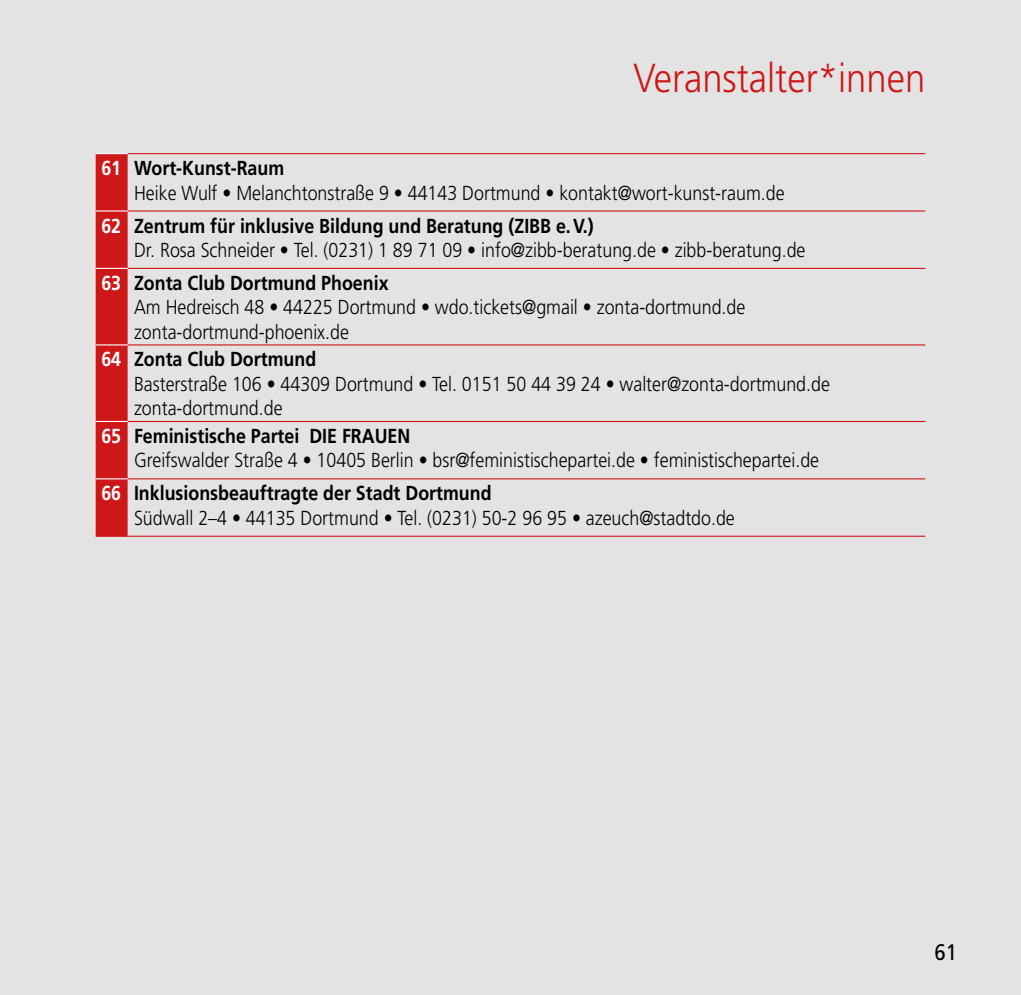
<style>
.page{position:relative;width:1021px;height:995px;background:#fff}
.page>*{position:absolute;margin:0;border:0;box-sizing:border-box;transform-origin:0 0}
.t1{font:300 40.5px "Frutiger LT";color:#cd1719;scale:.9 1}
.t2{font:22.5px "Frutiger LT";color:#000;scale:.9 1}
.t3{font:300 20.25px/24.3px "Frutiger LT Pro";color:#000;scale:.88 1}
.s1{font-weight:700;color:#fff}
.s2{font-weight:700}
</style>
<div class="page">
<div style="left:0;top:0;width:1020px;height:995px;background:#e3e3e3"></div>
<div style="left:96px;top:154px;width:32px;height:382px;background:#cd1719"></div>
<hr style="left:128px;top:153px;width:797px;height:1px;background:#cd1719">
<hr style="left:128px;top:210px;width:797px;height:2px;background:#cd1719">
<hr style="left:128px;top:268px;width:797px;height:1px;background:#cd1719">
<hr style="left:128px;top:344px;width:797px;height:1px;background:#cd1719">
<hr style="left:128px;top:421px;width:797px;height:1px;background:#cd1719">
<hr style="left:128px;top:478px;width:797px;height:1px;background:#cd1719">
<hr style="left:96px;top:536px;width:32px;height:1px;background:#cd1719">
<hr style="left:128px;top:536px;width:797px;height:1px;background:#cd1719">
<hr style="left:96px;top:153px;width:32px;height:1px;background:#fff">
<hr style="left:96px;top:210px;width:32px;height:2px;background:#fff">
<hr style="left:96px;top:268px;width:32px;height:1px;background:#fff">
<hr style="left:96px;top:344px;width:32px;height:1px;background:#fff">
<hr style="left:96px;top:421px;width:32px;height:1px;background:#fff">
<hr style="left:96px;top:478px;width:32px;height:1px;background:#fff">
<h1 class="t1" style="left:633px;top:55px;width:326px">Veranstalter*innen</h1>
<p class="t3" style="left:134px;top:156px;width:740px;text-indent:-33px"><span class="s1">61</span> <span class="s2">Wort-Kunst-Raum<br></span>Heike Wulf • Melanchtonstraße 9 • 44143 Dortmund • kontakt@wort-kunst-raum.de</p>
<p class="t3" style="left:134px;top:214px;width:764px;text-indent:-33px"><span class="s1">62</span> <span class="s2">Zentrum für inklusive Bildung und Beratung (ZIBB e.V.)<br></span>Dr. Rosa Schneider • Tel. (0231) 1 89 71 09 • info@zibb-beratung.de • zibb-beratung.de</p>
<p class="t3" style="left:134px;top:271px;width:696px;text-indent:-33px"><span class="s1">63</span> <span class="s2">Zonta Club Dortmund Phoenix<br></span>Am Hedreisch 48 • 44225 Dortmund • wdo.tickets@gmail • zonta-dortmund.de zonta-dortmund-phoenix.de</p>
<p class="t3" style="left:134px;top:347px;width:792px;text-indent:-33px"><span class="s1">64</span> <span class="s2">Zonta Club Dortmund<br></span>Basterstraße 106 • 44309 Dortmund • Tel. 0151 50 44 39 24 • walter@zonta-dortmund.de zonta-dortmund.de</p>
<p class="t3" style="left:134px;top:424px;width:780px;text-indent:-33px"><span class="s1">65</span> <span class="s2">Feministische Partei DIE FRAUEN<br></span>Greifswalder Straße 4 • 10405 Berlin • bsr@feministischepartei.de • feministischepartei.de</p>
<p class="t3" style="left:134px;top:481px;width:684px;text-indent:-33px"><span class="s1">66</span> <span class="s2">Inklusionsbeauftragte der Stadt Dortmund<br></span>Südwall 2–4 • 44135 Dortmund • Tel. (0231) 50-2 96 95 • azeuch@stadtdo.de</p>
<p class="t2" style="left:934px;top:938px;width:27px">61</p>
</div>
